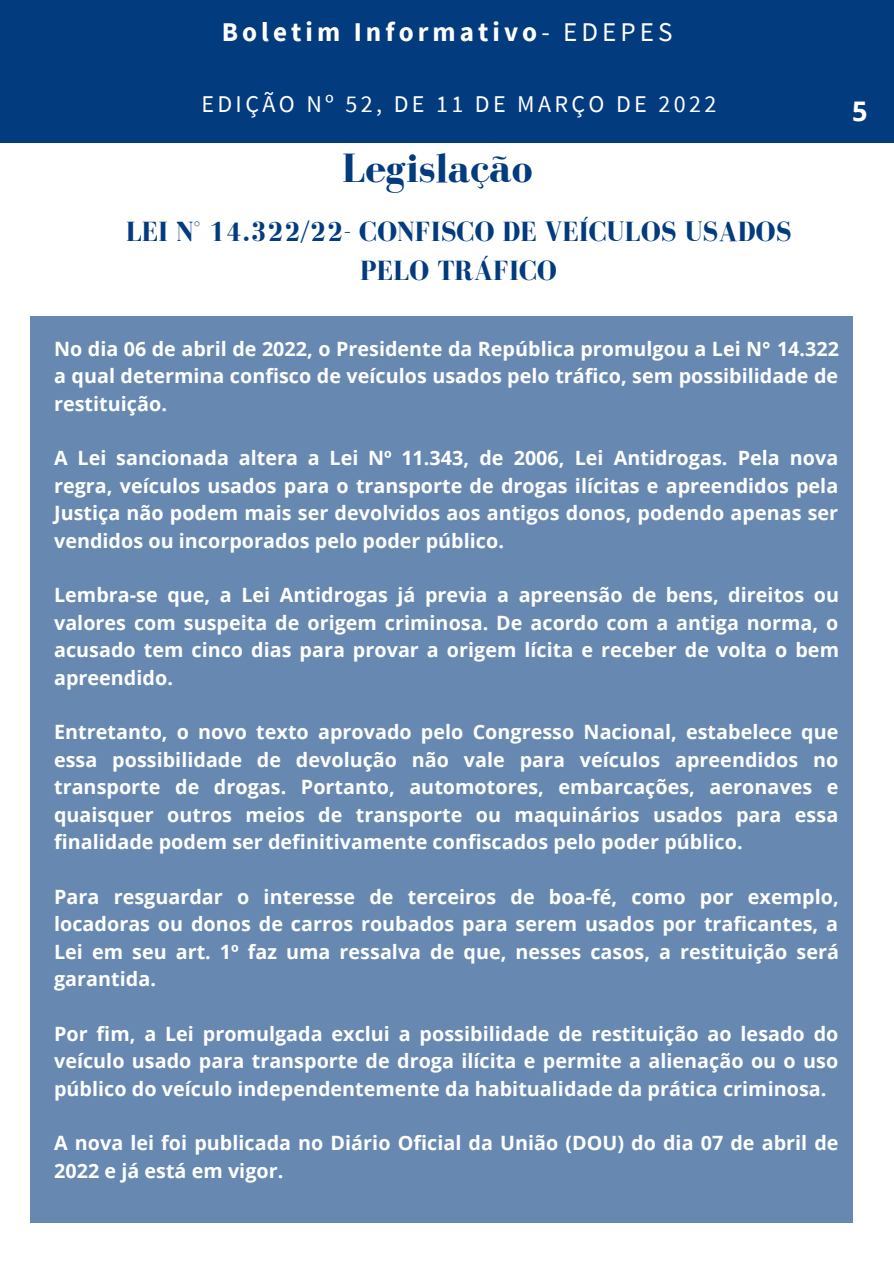
<style>
.page{position:relative;width:894px;height:1264px;background:#fff}
.page>*{position:absolute;margin:0;border:0;box-sizing:border-box;transform-origin:0 0}
.t1{font:700 42px "Bodoni FLF";color:#023b7e}
.t2{font:700 28.5px "Bodoni FLF";color:#023b7e}
.t3{font:700 27px "Source Sans Pro";letter-spacing:.15em;color:#fff}
.t4{font:700 27px "Open Sans";color:#fff}
.t5{font:700 24px "Source Sans Pro";letter-spacing:.14em;color:#fff}
.t6{font:24px "Source Sans Pro";letter-spacing:.14em;color:#fff}
.t7{font:700 19.8px/27.5px "Open Sans";color:#fff;text-align:justify}
.s1{font-weight:400}
</style>
<div class="page">
<div style="left:0;top:0;width:893px;height:143px;background:#023b7e"></div>
<div style="left:30px;top:316px;width:822px;height:906px;background:#6789b1"></div>
<p class="t3" style="left:222px;top:15px;width:452px">Boletim Informativo<span class="s1">- EDEPES</span></p>
<p class="t5" style="left:183px;top:30px;width:543px">EDIÇÃO 01, DE 01 DE SETEMBRO DE 2020</p>
<p class="t6" style="left:201px;top:88px;width:516px">EDIÇÃO Nº 52, DE 11 DE MARÇO DE 2022</p>
<p class="t1" style="left:341px;top:146px;width:192px">Legislação</p>
<p class="t2" style="left:126px;top:216px;width:667px">LEI N° 14.322/22- CONFISCO DE VEÍCULOS USADOS</p>
<p class="t2" style="left:360px;top:255px;width:198px">PELO TRÁFICO</p>
<p class="t4" style="left:851px;top:92px;width:17px">5</p>
<p class="t7" style="left:54px;top:334px;width:786px">No dia 06 de abril de 2022, o Presidente da República promulgou a Lei N° 14.322 a qual determina confisco de veículos usados pelo tráfico, sem possibilidade de restituição.</p>
<p class="t7" style="left:54px;top:444px;width:785px">A Lei sancionada altera a Lei Nº 11.343, de 2006, Lei Antidrogas. Pela nova regra, veículos usados para o transporte de drogas ilícitas e apreendidos pela Justiça não podem mais ser devolvidos aos antigos donos, podendo apenas ser vendidos ou incorporados pelo poder público.</p>
<p class="t7" style="left:54px;top:581px;width:786px">Lembra-se que, a Lei Antidrogas já previa a apreensão de bens, direitos ou valores com suspeita de origem criminosa. De acordo com a antiga norma, o acusado tem cinco dias para provar a origem lícita e receber de volta o bem apreendido.</p>
<p class="t7" style="left:54px;top:718px;width:785px">Entretanto, o novo texto aprovado pelo Congresso Nacional, estabelece que essa possibilidade de devolução não vale para veículos apreendidos no transporte de drogas. Portanto, automotores, embarcações, aeronaves e quaisquer outros meios de transporte ou maquinários usados para essa finalidade podem ser definitivamente confiscados pelo poder público.</p>
<p class="t7" style="left:54px;top:882px;width:786px">Para resguardar o interesse de terceiros de boa-fé, como por exemplo, locadoras ou donos de carros roubados para serem usados por traficantes, a Lei em seu art. 1º faz uma ressalva de que, nesses casos, a restituição será garantida.</p>
<p class="t7" style="left:54px;top:1019px;width:785px">Por fim, a Lei promulgada exclui a possibilidade de restituição ao lesado do veículo usado para transporte de droga ilícita e permite a alienação ou o uso público do veículo independentemente da habitualidade da prática criminosa.</p>
<p class="t7" style="left:54px;top:1128px;width:785px">A nova lei foi publicada no Diário Oficial da União (DOU) do dia 07 de abril de<br>2022 e já está em vigor.</p>
</div>
